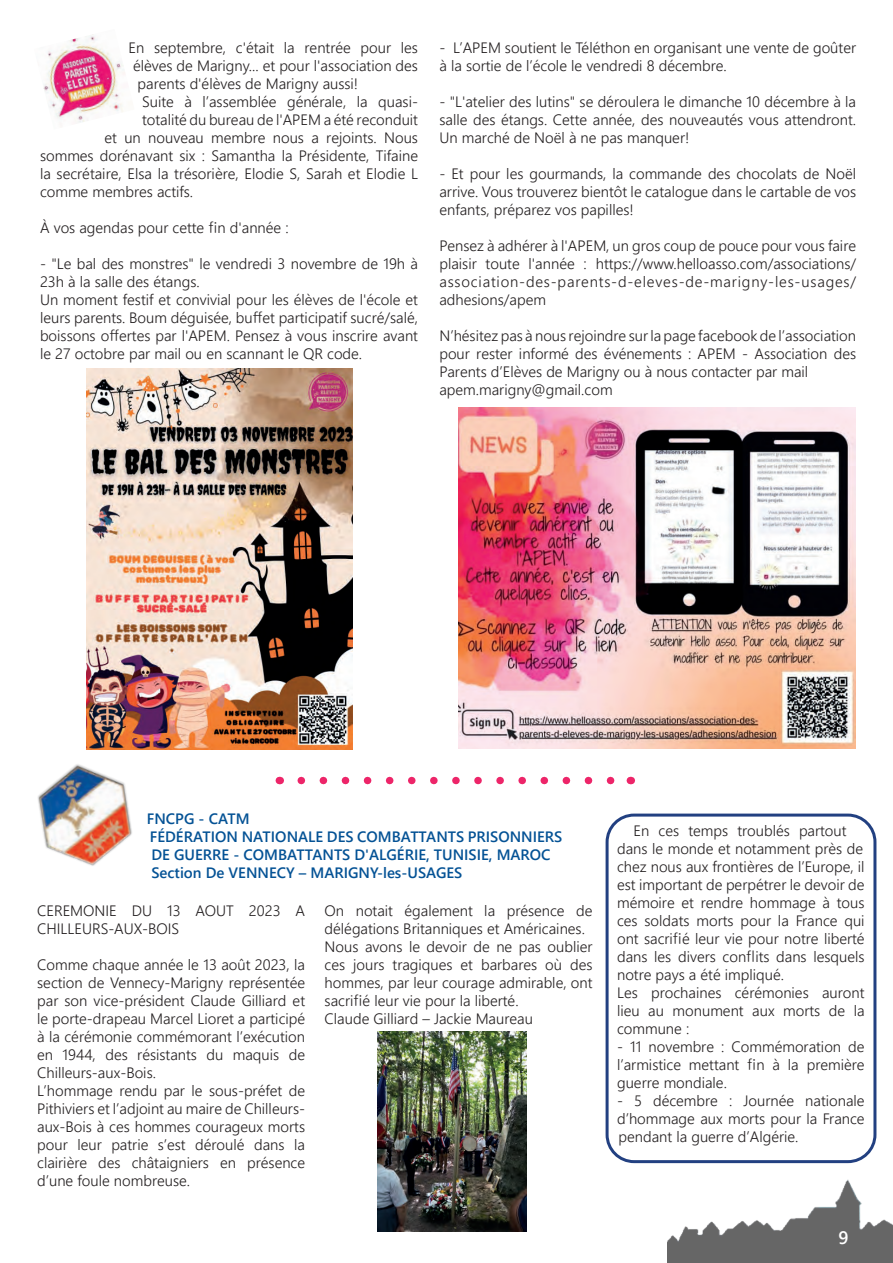
<style>
.page{position:relative;width:893px;height:1263px;background:#fff}
.page>*{position:absolute;margin:0;border:0;box-sizing:border-box;transform-origin:0 0}
.t1{font:600 18px "Yu Gothic UI";color:#fff}
.t2{font:300 15px/18px "Yu Gothic UI";color:#231f20}
.t3{font:700 15px/18px "Yu Gothic UI";color:#045295}
</style>
<div class="page">
<img style="left:668px;top:1163px;width:225px;height:100px">
<img style="left:86px;top:369px;width:266px;height:380px">
<img style="left:459px;top:408px;width:397px;height:340px">
<img style="left:43px;top:34px;width:82px;height:89px">
<svg style="left:301px;top:777px;width:314px;height:7px"></svg>
<img style="left:38px;top:764px;width:94px;height:102px">
<img style="left:378px;top:1031px;width:148px;height:200px">
<div style="left:606px;top:813px;width:270px;height:350px;border:3px solid #224081;border-radius:27px"></div>
<p class="t2" style="left:129px;top:37px;width:291px">En septembre, c'était la rentrée pour les</p>
<p class="t2" style="left:133px;top:55px;width:286px">élèves de Marigny... et pour l'association des</p>
<p class="t2" style="left:138px;top:73px;width:222px">parents d'élèves de Marigny aussi!</p>
<p class="t2" style="left:142px;top:91px;width:278px">Suite à l’assemblée générale, la quasi-</p>
<p class="t2" style="left:142px;top:109px;width:278px">totalité du bureau de l'APEM a été reconduit</p>
<p class="t2" style="left:105px;top:127px;width:315px">et un nouveau membre nous a rejoints. Nous</p>
<p class="t2" style="left:40px;top:145px;width:380px">sommes dorénavant six : Samantha la Présidente, Tifaine</p>
<p class="t2" style="left:40px;top:163px;width:380px">la secrétaire, Elsa la trésorière, Elodie S, Sarah et Elodie L</p>
<p class="t2" style="left:40px;top:181px;width:155px">comme membres actifs.</p>
<p class="t2" style="left:40px;top:217px;width:250px">À vos agendas pour cette fin d'année :</p>
<p class="t2" style="left:40px;top:253px;width:380px">- "Le bal des monstres" le vendredi 3 novembre de 19h à 23h à la salle des étangs.<br>Un moment festif et convivial pour les élèves de l'école et leurs parents. Boum déguisée, buffet participatif sucré/salé, boissons offertes par l'APEM. Pensez à vous inscrire avant le 27 octobre par mail ou en scannant le QR code.</p>
<p class="t2" style="left:439px;top:37px;width:418px">- L’APEM soutient le Téléthon en organisant une vente de goûter à la sortie de l’école le vendredi 8 décembre.</p>
<p class="t2" style="left:439px;top:91px;width:418px;text-align:justify">- "L'atelier des lutins" se déroulera le dimanche 10 décembre à la salle des étangs. Cette année, des nouveautés vous attendront.<br>Un marché de Noël à ne pas manquer!</p>
<p class="t2" style="left:439px;top:163px;width:418px;text-align:justify">- Et pour les gourmands, la commande des chocolats de Noël arrive. Vous trouverez bientôt le catalogue dans le cartable de vos enfants, préparez vos papilles!</p>
<p class="t2" style="left:439px;top:235px;width:418px;text-align:justify">Pensez à adhérer à l'APEM, un gros coup de pouce pour vous faire plaisir toute l'année : https://www.helloasso.com/associations/ association-des-parents-d-eleves-de-marigny-les-usages/ adhesions/apem</p>
<p class="t2" style="left:439px;top:325px;width:418px">N’hésitez pas à nous rejoindre sur la page facebook de l’association pour rester informé des événements : APEM - Association des Parents d’Elèves de Marigny ou à nous contacter par mail apem.marigny@gmail.com</p>
<p class="t3" style="left:147px;top:809px;width:417px">FNCPG - CATM<br>FÉDÉRATION NATIONALE DES COMBATTANTS PRISONNIERS DE GUERRE - COMBATTANTS D'ALGÉRIE, TUNISIE, MAROC Section De VENNECY – MARIGNY-les-USAGES</p>
<p class="t2" style="left:37px;top:900px;width:269px">CEREMONIE DU 13 AOUT 2023 A<br>CHILLEURS-AUX-BOIS</p>
<p class="t2" style="left:37px;top:954px;width:269px">Comme chaque année le 13 août 2023, la section de Vennecy-Marigny représentée par son vice-président Claude Gilliard et le porte-drapeau Marcel Lioret a participé à la cérémonie commémorant l’exécution en 1944, des résistants du maquis de Chilleurs-aux-Bois.<br>L’hommage rendu par le sous-préfet de Pithiviers et l’adjoint au maire de Chilleurs&shy;aux-Bois à ces hommes courageux morts pour leur patrie s’est déroulé dans la clairière des châtaigniers en présence d’une foule nombreuse.</p>
<p class="t2" style="left:325px;top:900px;width:269px">On notait également la présence de délégations Britanniques et Américaines.<br>Nous avons le devoir de ne pas oublier ces jours tragiques et barbares où des hommes, par leur courage admirable, ont sacrifié leur vie pour la liberté.<br>Claude Gilliard – Jackie Maureau</p>
<p class="t2" style="left:617px;top:820px;width:249px;text-indent:16px">En ces temps troublés partout dans le monde et notamment près de chez nous aux frontières de l’Europe, il est important de perpétrer le devoir de mémoire et rendre hommage à tous ces soldats morts pour la France qui ont sacrifié leur vie pour notre liberté dans les divers conflits dans lesquels notre pays a été impliqué.<br>Les prochaines cérémonies auront lieu au monument aux morts de la commune :</p>
<p class="t2" style="left:617px;top:1036px;width:249px;text-align:justify">- 11 novembre : Commémoration de l’armistice mettant fin à la première guerre mondiale.</p>
<p class="t2" style="left:617px;top:1090px;width:249px;text-align:justify">- 5 décembre : Journée nationale d’hommage aux morts pour la France pendant la guerre d’Algérie.</p>
<p class="t1" style="left:838px;top:1227px;width:12px">9</p>
</div>
